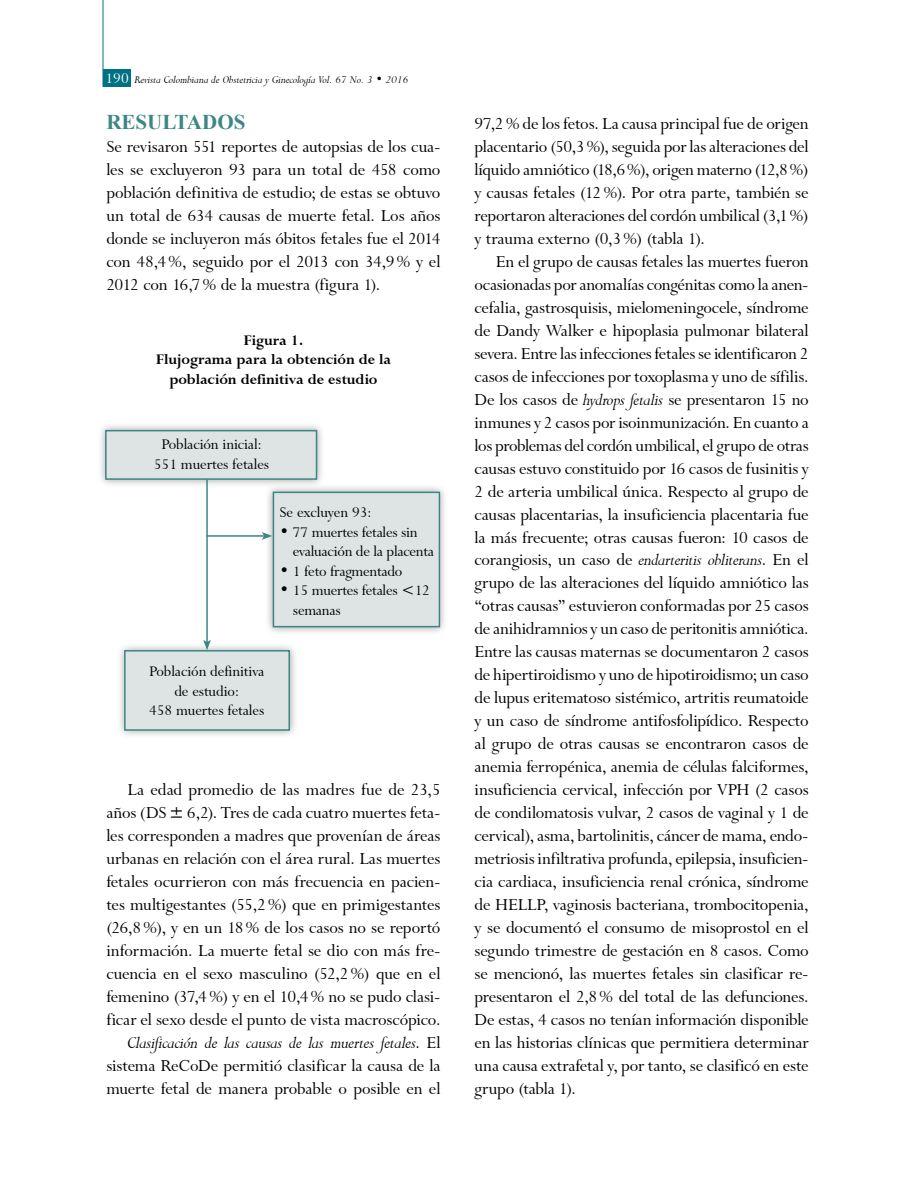
<style>
.page{position:relative;width:915px;height:1191px;background:#fff}
.page>*{position:absolute;margin:0;border:0;box-sizing:border-box;transform-origin:0 0}
.t1{font:700 21px "Times New Roman";color:#3c8784}
.t2{font:18.75px/23px "Lapidary 333 BT";color:#000;text-align:justify}
.t3{font:16.5px/19.5px "Lapidary 333 BT";color:#000;text-align:center}
.t4{font:700 16.5px/19.8px "Lapidary 333 BT";color:#000;text-align:center}
.t5{font:italic 12px "Lapidary 333 BT";color:#000}
.s1{font-style:normal;font-size:16.5px;color:#fff}
.s2{font-style:italic}
</style>
<div class="page">
<div style="left:103px;top:70px;width:27px;height:17px;background:#007084"></div>
<hr style="left:103px;top:0;width:1px;height:87px;background:#007084">
<div style="left:97px;top:422px;width:228px;height:66px;background:#000;opacity:.35"></div>
<div style="left:105px;top:430px;width:212px;height:50px;background:#dee4e4;border:2px solid #3c8784"></div>
<div style="left:264px;top:483px;width:184px;height:152px;background:#000;opacity:.35"></div>
<div style="left:272px;top:491px;width:168px;height:136px;background:#dee4e4;border:2px solid #3c8784"></div>
<div style="left:116px;top:642px;width:182px;height:96px;background:#000;opacity:.35"></div>
<div style="left:124px;top:650px;width:166px;height:80px;background:#dee4e4;border:2px solid #3c8784"></div>
<hr style="left:206px;top:479px;width:2px;height:163px;background:#3c8784">
<svg style="left:203px;top:640px;width:8px;height:10px"></svg>
<hr style="left:206px;top:535px;width:58px;height:1px;background:#3c8784">
<svg style="left:262px;top:532px;width:10px;height:8px"></svg>
<p class="t5" style="left:105px;top:73px;width:304px"><span class="s1">190</span> Revista Colombiana de Obstetricia y Ginecología Vol. 67 No. 3 • 2016</p>
<p class="t1" style="left:106px;top:108px;width:140px">RESULTADOS</p>
<p class="t2" style="left:106px;top:135px;width:335px">Se revisaron 551 reportes de autopsias de los cua&shy;les se excluyeron 93 para un total de 458 como población definitiva de estudio; de estas se obtuvo un total de 634 causas de muerte fetal. Los años donde se incluyeron más óbitos fetales fue el 2014 con 48,4%, seguido por el 2013 con 34,9% y el 2012 con 16,7% de la muestra (figura 1).</p>
<p class="t4" style="left:156px;top:330px;width:237px">Figura 1.<br>Flujograma para la obtención de la población definitiva de estudio</p>
<p class="t3" style="left:154px;top:435px;width:117px">Población inicial:<br>551 muertes fetales</p>
<p class="t3" style="left:279px;top:503px;width:93px">Se excluyen 93:</p>
<p class="t3" style="left:293px;top:522px;width:142px;text-align:left;text-indent:-13px">• 77 muertes fetales sin evaluación de la placenta</p>
<p class="t3" style="left:279px;top:561px;width:124px">• 1 feto fragmentado</p>
<p class="t3" style="left:293px;top:581px;width:138px;text-align:left;text-indent:-13px">• 15 muertes fetales &lt;12 semanas</p>
<p class="t3" style="left:149px;top:662px;width:117px">Población definitiva de estudio:<br>458 muertes fetales</p>
<p class="t2" style="left:106px;top:778px;width:335px;text-align:right">La edad promedio de las madres fue de 23,5 años (DS±6,2). Tres de cada cuatro muertes feta&shy;les corresponden a madres que provenían de áreas urbanas en relación con el área rural. Las muertes fetales ocurrieron con más frecuencia en pacien&shy;tes multigestantes (55,2%) que en primigestantes (26,8%), y en un 18% de los casos no se reportó información. La muerte fetal se dio con más fre&shy;cuencia en el sexo masculino (52,2%) que en el femenino (37,4%) y en el 10,4% no se pudo clasi&shy;ficar el sexo desde el punto de vista macroscópico.<br><span class="s2">Clasificación de las causas de las muertes fetales</span>. El sistema ReCoDe permitió clasificar la causa de la muerte fetal de manera probable o posible en el</p>
<p class="t2" style="left:474px;top:112px;width:335px">97,2% de los fetos. La causa principal fue de origen placentario (50,3%), seguida por las alteraciones del líquido amniótico (18,6%), origen materno (12,8%) y causas fetales (12%). Por otra parte, también se reportaron alteraciones del cordón umbilical (3,1%) y trauma externo (0,3%) (tabla 1).</p>
<p class="t2" style="left:474px;top:250px;width:335px;text-indent:21px">En el grupo de causas fetales las muertes fueron ocasionadas por anomalías congénitas como la anen&shy;cefalia, gastrosquisis, mielomeningocele, síndrome de Dandy Walker e hipoplasia pulmonar bilateral severa. Entre las infecciones fetales se identificaron 2 casos de infecciones por toxoplasma y uno de sífilis.<br>De los casos de <span class="s2">hydrops fetalis</span> se presentaron 15 no inmunes y 2 casos por isoinmunización. En cuanto a los problemas del cordón umbilical, el grupo de otras causas estuvo constituido por 16 casos de fusinitis y 2 de arteria umbilical única. Respecto al grupo de causas placentarias, la insuficiencia placentaria fue la más frecuente; otras causas fueron: 10 casos de corangiosis, un caso de <span class="s2">endarteritis obliterans</span>. En el grupo de las alteraciones del líquido amniótico las “otras causas” estuvieron conformadas por 25 casos de anihidramnios y un caso de peritonitis amniótica.<br>Entre las causas maternas se documentaron 2 casos de hipertiroidismo y uno de hipotiroidismo; un caso de lupus eritematoso sistémico, artritis reumatoide y un caso de síndrome antifosfolipídico. Respecto al grupo de otras causas se encontraron casos de anemia ferropénica, anemia de células falciformes, insuficiencia cervical, infección por VPH (2 casos de condilomatosis vulvar, 2 casos de vaginal y 1 de cervical), asma, bartolinitis, cáncer de mama, endo&shy;metriosis infiltrativa profunda, epilepsia, insuficien&shy;cia cardiaca, insuficiencia renal crónica, síndrome de HELLP, vaginosis bacteriana, trombocitopenia, y se documentó el consumo de misoprostol en el segundo trimestre de gestación en 8 casos. Como se mencionó, las muertes fetales sin clasificar re&shy;presentaron el 2,8% del total de las defunciones.<br>De estas, 4 casos no tenían información disponible en las historias clínicas que permitiera determinar una causa extrafetal y, por tanto, se clasificó en este grupo (tabla 1).</p>
</div>
